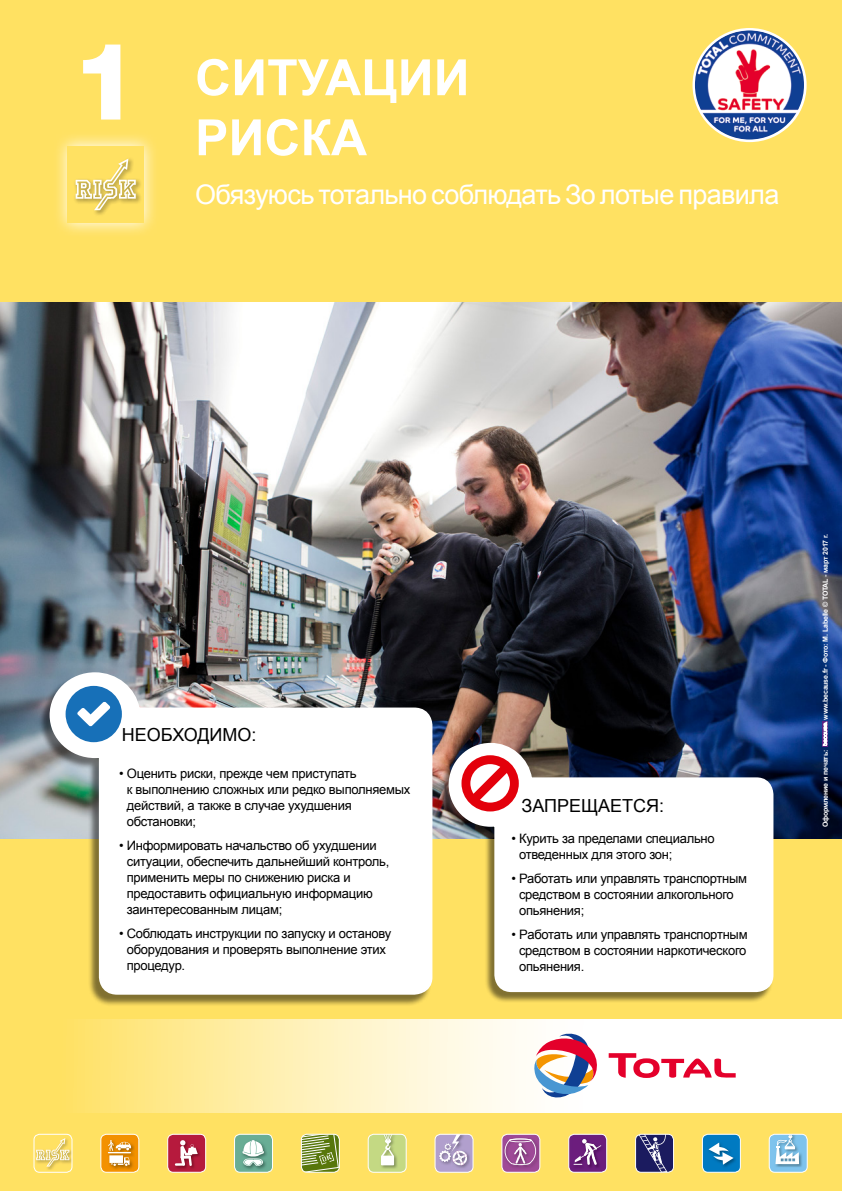
<style>
.page{position:relative;width:842px;height:1191px;background:#ffe162}
.page>*{position:absolute;margin:0;border:0;box-sizing:border-box;transform-origin:0 0}
.t1{font:800 107.6px "Helvetica Neue LT Std";color:#fff}
.t2{font:700 50px/60px "Arial";color:#fff}
.t3{font:27px "Arial";letter-spacing:-.025em;color:#fff}
.t4{font:18px "Arial";color:#000}
.t5{font:13px/16px "Arial";letter-spacing:-.02em;color:#000}
.t6{font:700 7px "Arial";letter-spacing:-.02em;color:#fff}
</style>
<div class="page">
<img style="left:0;top:302px;width:842px;height:536px">
<svg style="left:34px;top:1135px;width:38px;height:37px"></svg>
<div style="left:34px;top:1133px;width:38px;height:39px;border:1px solid #fff;border-radius:6px"></div>
<svg style="left:101px;top:1135px;width:38px;height:37px"></svg>
<div style="left:100px;top:1133px;width:39px;height:39px;border:1px solid #fff;border-radius:6px"></div>
<svg style="left:168px;top:1135px;width:38px;height:37px"></svg>
<div style="left:167px;top:1133px;width:39px;height:39px;border:1px solid #fff;border-radius:6px"></div>
<svg style="left:235px;top:1135px;width:37px;height:37px"></svg>
<div style="left:234px;top:1133px;width:39px;height:39px;border:1px solid #fff;border-radius:6px"></div>
<svg style="left:301px;top:1135px;width:38px;height:37px"></svg>
<div style="left:301px;top:1133px;width:39px;height:39px;border:1px solid #fff;border-radius:6px"></div>
<svg style="left:368px;top:1135px;width:38px;height:37px"></svg>
<div style="left:368px;top:1133px;width:39px;height:39px;border:1px solid #fff;border-radius:6px"></div>
<svg style="left:435px;top:1135px;width:38px;height:37px"></svg>
<div style="left:435px;top:1133px;width:38px;height:39px;border:1px solid #fff;border-radius:6px"></div>
<svg style="left:502px;top:1135px;width:38px;height:37px"></svg>
<div style="left:501px;top:1133px;width:39px;height:39px;border:1px solid #fff;border-radius:6px"></div>
<svg style="left:569px;top:1135px;width:38px;height:37px"></svg>
<div style="left:568px;top:1133px;width:39px;height:39px;border:1px solid #fff;border-radius:6px"></div>
<svg style="left:635px;top:1135px;width:38px;height:37px"></svg>
<div style="left:635px;top:1133px;width:39px;height:39px;border:1px solid #fff;border-radius:6px"></div>
<svg style="left:702px;top:1135px;width:38px;height:37px"></svg>
<div style="left:702px;top:1133px;width:39px;height:39px;border:1px solid #fff;border-radius:6px"></div>
<svg style="left:769px;top:1135px;width:38px;height:37px"></svg>
<div style="left:769px;top:1133px;width:39px;height:39px;border:1px solid #fff;border-radius:6px"></div>
<svg style="left:692px;top:28px;width:115px;height:114px"></svg>
<img style="left:695px;top:30px;width:109px;height:109px;border-radius:55px">
<svg style="left:58px;top:136px;width:96px;height:97px"></svg>
<div style="left:67px;top:146px;width:77px;height:77px;background:#ffe162"></div>
<div style="left:74px;top:157px;width:68px;height:59px;background:#000;opacity:.45"></div>
<svg style="left:76px;top:159px;width:60px;height:51px"></svg>
<svg style="left:85px;top:1019px;width:757px;height:93px;background:#fff5d0"></svg>
<svg style="left:609px;top:1053px;width:127px;height:25px;background:#f49eae"></svg>
<svg style="left:534px;top:1032px;width:66px;height:69px;background:#c7a9b4"></svg>
<div style="left:39px;top:674px;width:393px;height:332px;background:#000;opacity:.5"></div>
<svg style="left:49px;top:671px;width:384px;height:324px;background:#edebe3"></svg>
<div style="left:66px;top:686px;width:56px;height:56px;background:#1770b8;border-radius:50%"></div>
<svg style="left:77px;top:701px;width:33px;height:25px"></svg>
<div style="left:439px;top:745px;width:334px;height:258px;background:#000;opacity:.5"></div>
<svg style="left:448px;top:742px;width:326px;height:251px;background:#e0dfd7"></svg>
<svg style="left:459px;top:752px;width:62px;height:62px;background:#f18e93"></svg>
<svg style="left:822px;top:721px;width:6px;height:25px"></svg>
<svg style="left:823px;top:722px;width:4px;height:23px"></svg>
<h1 class="t1" style="left:72px;top:17px;width:69px">1</h1>
<h2 class="t2" style="left:195px;top:49px;width:276px">СИТУАЦИИ<br>РИСКА</h2>
<h3 class="t3" style="left:195px;top:177px;width:586px">Обязуюсь тотально соблюдать Зо лотые правила</h3>
<h3 class="t4" style="left:122px;top:723px;width:136px">НЕОБХОДИМО:</h3>
<p class="t5" style="left:127px;top:765px;width:285px;text-indent:-8px">• Oценить риски, прежде чем приступать<br>к выполнению сложных или редко выполняемых действий, а также в случае ухудшения обстановки;</p>
<p class="t5" style="left:127px;top:837px;width:264px;text-indent:-8px">• Информировать начальство об ухудшении ситуации, обеспечить дальнейший контроль, применить меры по снижению риска и предоставить официальную информацию заинтересованным лицам;</p>
<p class="t5" style="left:127px;top:925px;width:266px;text-indent:-8px">• Соблюдать инструкции по запуску и останову оборудования и проверять выполнение этих процедур.</p>
<h3 class="t4" style="left:522px;top:793px;width:144px">ЗАПРЕЩАЕТСЯ:</h3>
<p class="t5" style="left:519px;top:830px;width:197px;text-indent:-8px">• Курить за пределами специально отведенных для этого зон;</p>
<p class="t5" style="left:519px;top:870px;width:230px;text-indent:-8px">• Работать или управлять транспортным средством в состоянии алкогольного опьянения;</p>
<p class="t5" style="left:519px;top:926px;width:230px;text-align:justify;text-indent:-8px">• Pаботать или управлять транспортным средством в состоянии наркотического опьянения.</p>
<p class="t6" style="left:821px;top:719px;width:187px;rotate:-90deg">www.because.fr - Фото: M. Labelle © TOTAL - март 2017 r.</p>
<p class="t6" style="left:821px;top:827px;width:79px;rotate:-90deg">Оформление и печать:</p>
</div>
